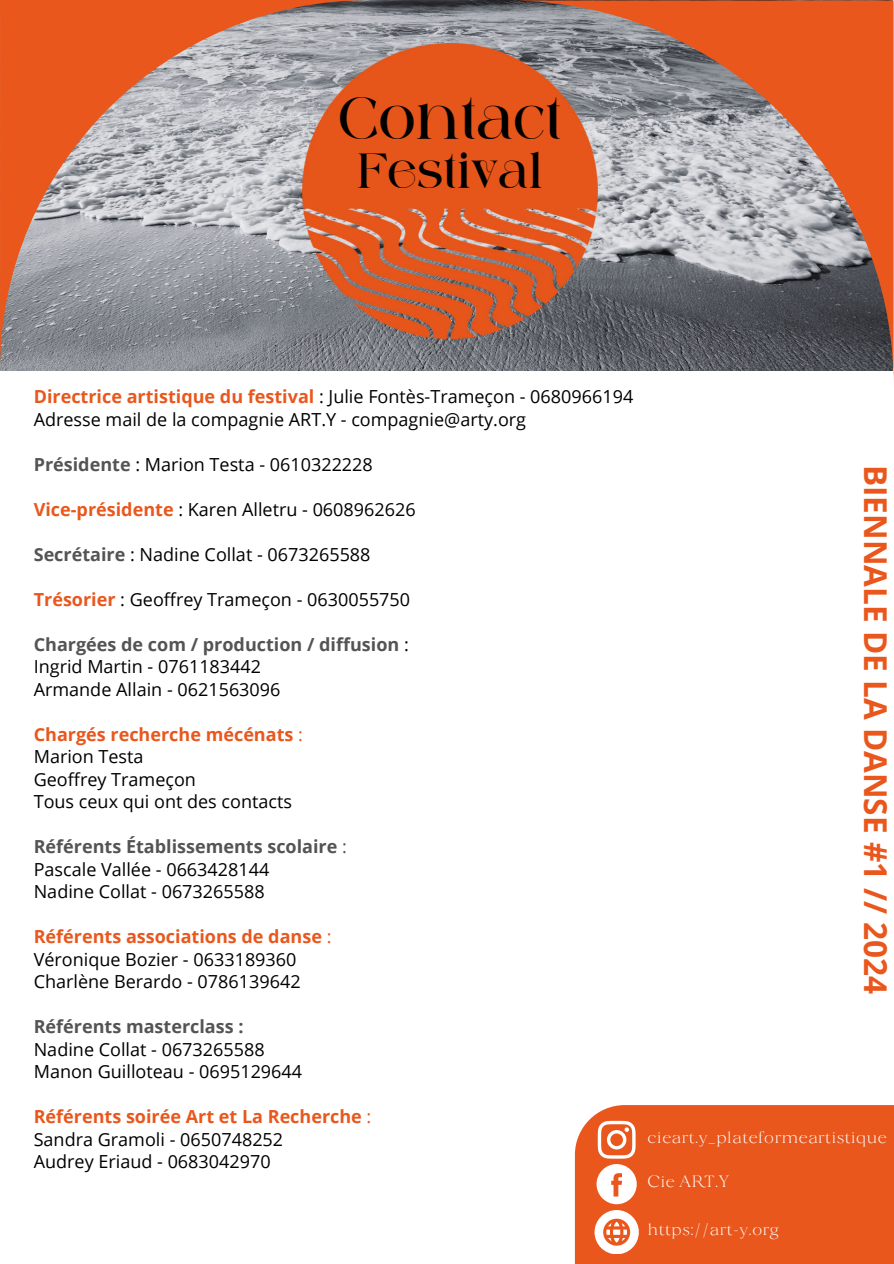
<style>
.page{position:relative;width:894px;height:1264px;background:#fff}
.page>*{position:absolute;margin:0;border:0;box-sizing:border-box;transform-origin:0 0}
.t1{font:49.05px "against";color:#000}
.t2{font:40.5px "against";color:#000}
.t3{font:700 31.5px "Open Sans";color:#e9571d}
.t4{font:18px/22.5px "Open Sans";color:#000}
.t5{font:700 18px "Open Sans";color:#545454}
.t6{font:300 17.4px "Velour";color:#fff}
.s1{font-weight:700;color:#e9571d}
.s2{font-weight:700;color:#545454}
.s3{color:#e9571d}
.s4{color:#545454}
</style>
<div class="page">
<img style="left:370px;top:0;width:521px;height:370px">
<svg style="left:508px;top:1px;width:385px;height:370px;background:#a17c70"></svg>
<svg style="left:0;top:0;width:370px;height:370px;background:#b59288"></svg>
<img style="left:302px;top:44px;width:295px;height:294px">
<div style="left:574px;top:1105px;width:319px;height:158px;background:#e9571d"></div>
<svg style="left:597px;top:1120px;width:38px;height:38px"></svg>
<svg style="left:594px;top:1164px;width:44px;height:89px"></svg>
<h1 class="t1" style="left:338px;top:84px;width:225px">Contact</h1>
<h2 class="t2" style="left:356px;top:143px;width:188px">Festival</h2>
<p class="t4" style="left:34px;top:385px;width:601px"><span class="s1">Directrice artistique du festival</span> : Julie Fontès-Trameçon - 0680966194<br>Adresse mail de la compagnie ART.Y - compagnie@arty.org</p>
<p class="t4" style="left:34px;top:452px;width:340px"><span class="s2">Présidente</span> : Marion Testa - 0610322228</p>
<p class="t4" style="left:34px;top:497px;width:383px"><span class="s1">Vice-présidente</span> : Karen Alletru - 0608962626</p>
<p class="t4" style="left:34px;top:542px;width:338px"><span class="s2">Secrétaire</span> : Nadine Collat - 0673265588</p>
<p class="t4" style="left:34px;top:587px;width:378px"><span class="s1">Trésorier</span> : Geoffrey Trameçon - 0630055750</p>
<p class="t4" style="left:34px;top:632px;width:376px"><span class="s2">Chargées de com / production / diffusion</span> :<br>Ingrid Martin - 0761183442<br>Armande Allain - 0621563096</p>
<p class="t4" style="left:34px;top:722px;width:271px"><span class="s1">Chargés recherche mécénats</span> <span class="s3">:<br></span>Marion Testa<br>Geoffrey Trameçon<br>Tous ceux qui ont des contacts</p>
<p class="t4" style="left:34px;top:835px;width:314px"><span class="s2">Référents Établissements scolaire</span> <span class="s4">:<br></span>Pascale Vallée - 0663428144<br>Nadine Collat - 0673265588</p>
<p class="t4" style="left:34px;top:925px;width:299px"><span class="s1">Référents associations de danse</span> <span class="s3">:<br></span>Véronique Bozier - 0633189360<br>Charlène Berardo - 0786139642</p>
<p class="t5" style="left:34px;top:1014px;width:211px">Référents masterclass :</p>
<p class="t4" style="left:34px;top:1037px;width:270px">Nadine Collat - 0673265588<br>Manon Guilloteau - 0695129644</p>
<p class="t4" style="left:34px;top:1105px;width:339px"><span class="s1">Référents soirée Art et La Recherche</span> <span class="s3">:<br></span>Sandra Gramoli - 0650748252<br>Audrey Eriaud - 0683042970</p>
<h3 class="t3" style="left:897px;top:465px;width:531px;rotate:90deg">BIENNALE DE LA DANSE #1 // 2024</h3>
<p class="t6" style="left:647px;top:1127px;width:241px">cieart.y_plateformeartistique</p>
<p class="t6" style="left:647px;top:1171px;width:83px">Cie ART.Y</p>
<p class="t6" style="left:647px;top:1219px;width:133px">https://art-y.org</p>
</div>
